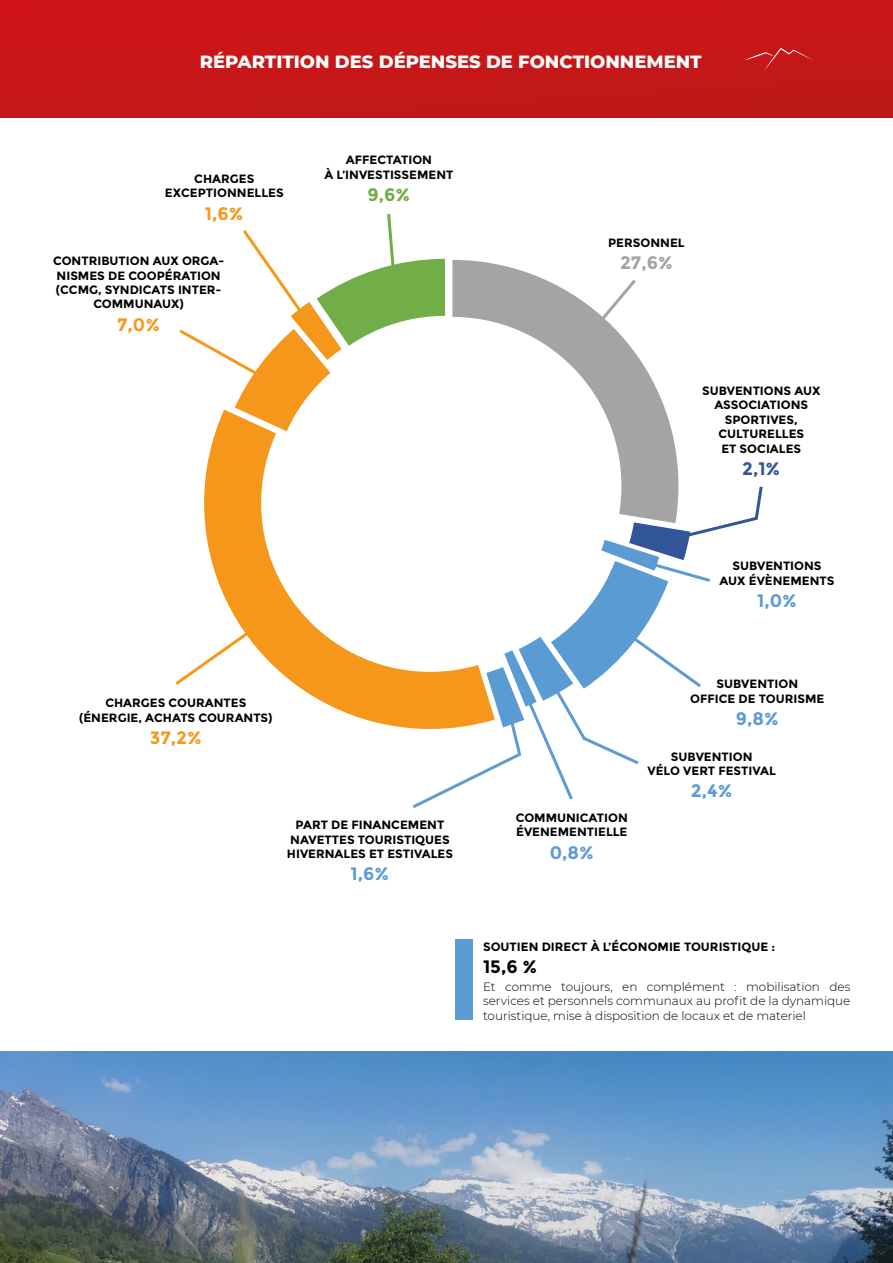
<style>
.page{position:relative;width:893px;height:1263px;background:#fff}
.page>*{position:absolute;margin:0;border:0;box-sizing:border-box;transform-origin:0 0}
.t1{font:800 18px "Montserrat";color:#fff}
.t2{font:700 18px "Montserrat";color:#5d9bd4}
.t3{font:700 18px "Montserrat";color:#f5991a}
.t4{font:700 18px "Montserrat";color:#a3a3a4}
.t5{font:700 18px "Montserrat";color:#000}
.t6{font:700 18px "Montserrat";color:#71ac47}
.t7{font:700 18px "Montserrat";color:#315597}
.t8{font:700 12px/14.4px "Montserrat";color:#000;text-align:center}
.t9{font:300 12px/14.4px "Montserrat";color:#000;text-align:justify}
</style>
<div class="page">
<div style="left:0;top:0;width:893px;height:118px;background:#c71718"></div>
<div style="left:455px;top:939px;width:18px;height:81px;background:#5d9bd4"></div>
<svg style="left:175px;top:662px;width:29px;height:23px"></svg>
<img style="left:0;top:1052px;width:893px;height:211px">
<svg style="left:744px;top:48px;width:69px;height:23px"></svg>
<svg style="left:452px;top:260px;width:226px;height:223px"></svg>
<svg style="left:204px;top:410px;width:291px;height:318px"></svg>
<svg style="left:179px;top:214px;width:266px;height:217px"></svg>
<svg style="left:409px;top:483px;width:354px;height:325px"></svg>
<h1 class="t1" style="left:200px;top:49px;width:503px">RÉPARTITION DES DÉPENSES DE FONCTIONNEMENT</h1>
<p class="t8" style="left:165px;top:171px;width:120px">CHARGES<br>EXCEPTIONNELLES</p>
<h1 class="t3" style="left:205px;top:203px;width:40px">1,6%</h1>
<p class="t8" style="left:53px;top:254px;width:173px">CONTRIBUTION AUX ORGA-<br>NISMES DE COOPÉRATION (CCMG, SYNDICATS INTER-<br>COMMUNAUX)</p>
<h1 class="t3" style="left:117px;top:314px;width:44px">7,0%</h1>
<p class="t8" style="left:324px;top:153px;width:131px">AFFECTATION<br>À L’INVESTISSEMENT</p>
<h1 class="t6" style="left:368px;top:184px;width:44px">9,6%</h1>
<p class="t8" style="left:608px;top:235px;width:78px">PERSONNEL</p>
<h1 class="t4" style="left:620px;top:252px;width:54px">27,6%</h1>
<p class="t8" style="left:702px;top:384px;width:120px">SUBVENTIONS AUX<br>ASSOCIATIONS<br>SPORTIVES,<br>CULTURELLES<br>ET SOCIALES</p>
<h1 class="t7" style="left:742px;top:458px;width:40px">2,1%</h1>
<p class="t8" style="left:79px;top:696px;width:195px">CHARGES COURANTES (ÉNERGIE, ACHATS COURANTS)</p>
<h1 class="t3" style="left:150px;top:727px;width:54px">37,2%</h1>
<p class="t8" style="left:287px;top:818px;width:168px">PART DE FINANCEMENT<br>NAVETTES TOURISTIQUES<br>HIVERNALES ET ESTIVALES</p>
<h1 class="t2" style="left:351px;top:863px;width:40px">1,6%</h1>
<p class="t8" style="left:720px;top:559px;width:116px">SUBVENTIONS<br>AUX ÉVÈNEMENTS</p>
<h1 class="t2" style="left:757px;top:590px;width:41px">1,0%</h1>
<p class="t8" style="left:516px;top:810px;width:114px;text-align:left">COMMUNICATION<br>ÉVENEMENTIELLE</p>
<h1 class="t2" style="left:550px;top:841px;width:46px">0,8%</h1>
<p class="t8" style="left:690px;top:677px;width:136px">SUBVENTION<br>OFFICE DE TOURISME</p>
<h1 class="t2" style="left:736px;top:708px;width:44px">9,8%</h1>
<p class="t8" style="left:647px;top:749px;width:130px">SUBVENTION<br>VÉLO VERT FESTIVAL</p>
<h1 class="t2" style="left:691px;top:780px;width:43px">2,4%</h1>
<p class="t8" style="left:483px;top:939px;width:294px">SOUTIEN DIRECT À L’ÉCONOMIE TOURISTIQUE :</p>
<h1 class="t5" style="left:483px;top:956px;width:56px">15,6 %</h1>
<p class="t9" style="left:483px;top:979px;width:369px">Et comme toujours, en complément : mobilisation des services et personnels communaux au profit de la dynamique touristique, mise à disposition de locaux et de materiel</p>
</div>
